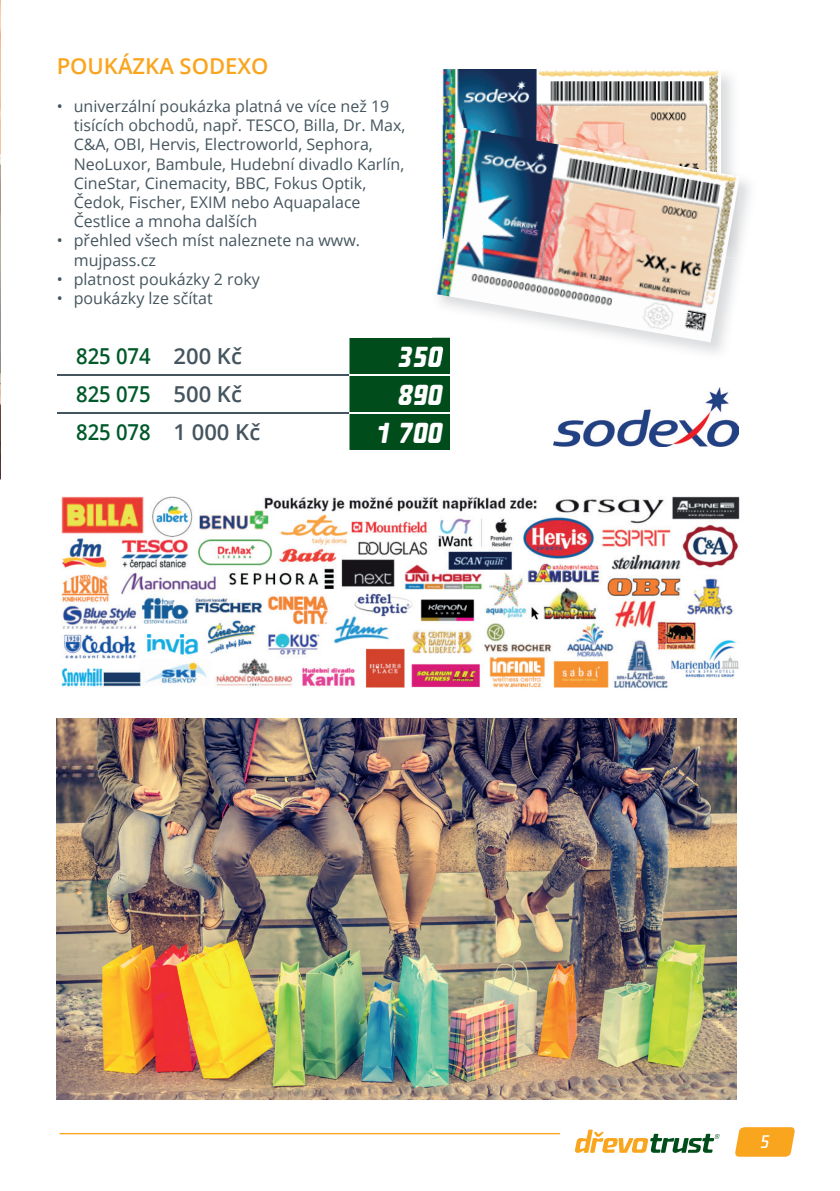
<style>
.page{position:relative;width:840px;height:1191px;background:#fff}
.page>*{position:absolute;margin:0;border:0;box-sizing:border-box;transform-origin:0 0}
.t1{font:italic 500 28px "Fishmonger K";color:#fff;scale:.92 1}
.t2{font:600 22px "Open Sans";color:#00592a;scale:.92 1}
.t3{font:600 22px "Open Sans";color:#f9a51e}
.t4{font:italic 500 17.6px "Fishmonger K";color:#fff}
.t5{font:16px/19.2px "Open Sans";color:#45555f}
.s1{color:#45555f}
</style>
<div class="page">
<hr style="left:59px;top:1133px;width:501px;height:1px;background:#f9a51e">
<svg style="left:735px;top:1127px;width:60px;height:29px;background:#f9ac31"></svg>
<svg style="left:574px;top:1129px;width:145px;height:23px"></svg>
<img style="left:0;top:0;width:1px;height:480px">
<img style="left:61px;top:496px;width:679px;height:192px">
<img style="left:57px;top:718px;width:679px;height:382px">
<hr style="left:57px;top:374px;width:108px;height:1px;background:#45555f">
<hr style="left:165px;top:374px;width:184px;height:1px;background:#45555f">
<hr style="left:57px;top:412px;width:108px;height:1px;background:#45555f">
<hr style="left:165px;top:412px;width:184px;height:1px;background:#45555f">
<img style="left:442px;top:69px;width:291px;height:57px">
<img style="left:442px;top:70px;width:278px;height:56px">
<img style="left:442px;top:126px;width:308px;height:227px">
<svg style="left:349px;top:337px;width:102px;height:113px;background:#105829"></svg>
<img style="left:433px;top:128px;width:306px;height:214px">
<img style="left:553px;top:387px;width:185px;height:60px">
<h2 class="t3" style="left:57px;top:50px;width:213px">POUKÁZKA SODEXO</h2>
<p class="t5" style="left:74px;top:96px;width:333px;text-indent:-17px">• univerzální poukázka platná ve více než 19 tisících obchodů, např. TESCO, Billa, Dr. Max, C&amp;A, OBI, Hervis, Electroworld, Sephora, NeoLuxor, Bambule, Hudební divadlo Karlín, CineStar, Cinemacity, BBC, Fokus Optik, Čedok, Fischer, EXIM nebo Aquapalace Čestlice a mnoha dalších</p>
<p class="t5" style="left:74px;top:231px;width:288px;text-indent:-17px">• přehled všech míst naleznete na www. mujpass.cz</p>
<p class="t5" style="left:57px;top:269px;width:205px">• platnost poukázky 2 roky</p>
<p class="t5" style="left:57px;top:288px;width:157px">• poukázky lze sčítat</p>
<h2 class="t2" style="left:76px;top:341px;width:182px">825 074 <span class="s1">200 Kč</span></h2>
<h1 class="t1" style="left:398px;top:340px;width:50px">350</h1>
<h2 class="t2" style="left:76px;top:379px;width:182px">825 075 <span class="s1">500 Kč</span></h2>
<h1 class="t1" style="left:398px;top:378px;width:50px">890</h1>
<h2 class="t2" style="left:76px;top:417px;width:201px">825 078 <span class="s1">1 000 Kč</span></h2>
<h1 class="t1" style="left:375px;top:415px;width:74px">1 700</h1>
<p class="t4" style="left:759px;top:1131px;width:11px">5</p>
</div>
